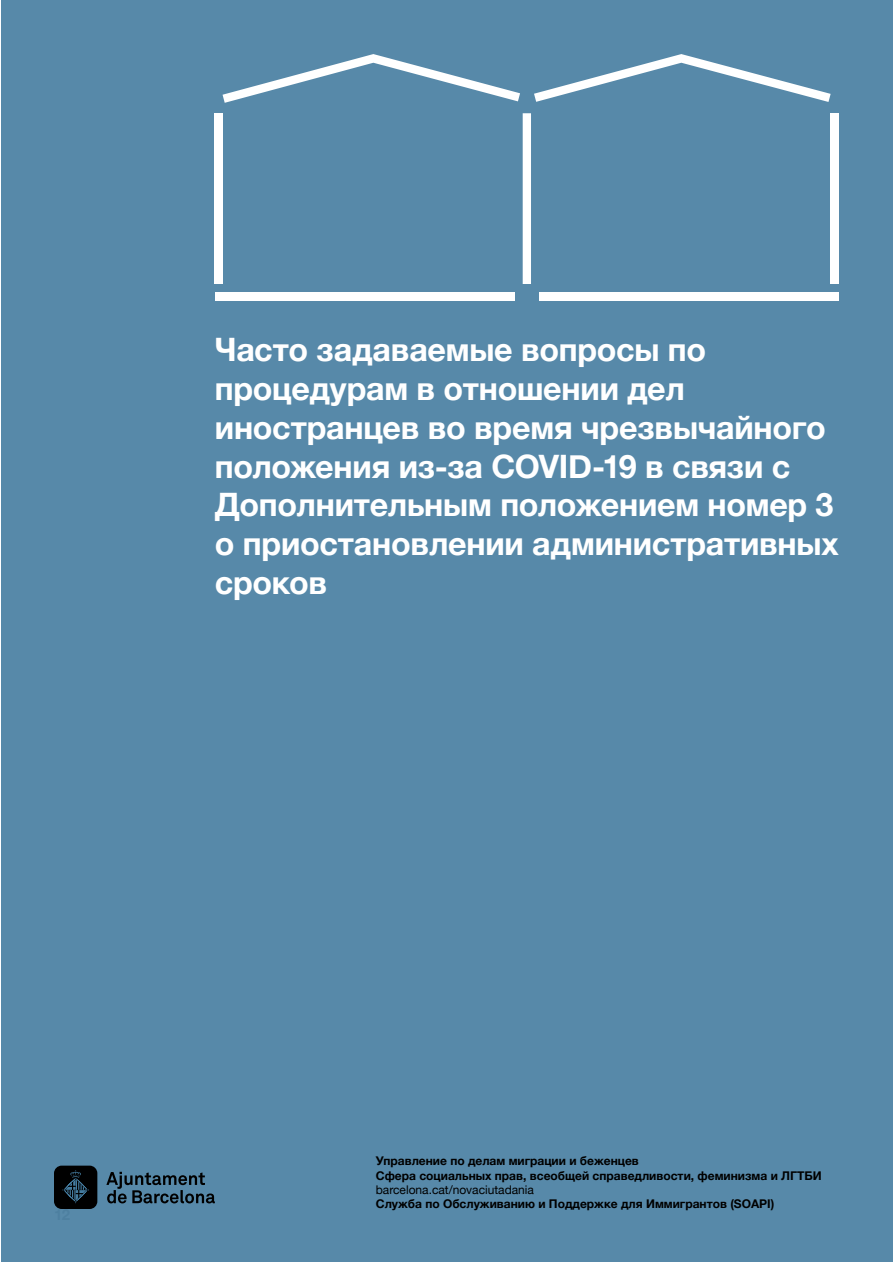
<style>
.page{position:relative;width:893px;height:1263px;background:#fff}
.page>*{position:absolute;margin:0;border:0;box-sizing:border-box;transform-origin:0 0}
.t1{font:700 32.25px/38.7px "Helvetica Neue";letter-spacing:-.01em;color:#fff}
.t2{font:700 12px/14.4px "Helvetica Neue";color:#000}
.t3{font:12px "Helvetica Neue";color:#000}
</style>
<div class="page">
<div style="left:1px;top:1px;width:891px;height:1261px;background:#5789a9"></div>
<div style="left:215px;top:292px;width:299px;height:9px;background:#fff"></div>
<div style="left:539px;top:292px;width:300px;height:9px;background:#fff"></div>
<svg style="left:223px;top:54px;width:297px;height:49px"></svg>
<svg style="left:534px;top:54px;width:297px;height:48px"></svg>
<div style="left:215px;top:113px;width:8px;height:171px;background:#fff"></div>
<div style="left:831px;top:113px;width:8px;height:171px;background:#fff"></div>
<svg style="left:523px;top:113px;width:8px;height:171px"></svg>
<svg style="left:106px;top:1172px;width:109px;height:31px"></svg>
<div style="left:54px;top:1165px;width:43px;height:44px;background:#000;border-radius:8px"></div>
<svg style="left:62px;top:1170px;width:27px;height:33px"></svg>
<p class="t1" style="left:215px;top:331px;width:625px">Часто задаваемые вопросы по процедурам в отношении дел иностранцев во время чрезвычайного положения из-за COVID-19 в связи с<br>Дополнительным положением номер 3 о приостановлении административных сроков</p>
<p class="t2" style="left:376px;top:1154px;width:447px">Управление по делам миграции и беженцев<br>Сфера социальных прав, всеобщей справедливости, феминизма и ЛГТБИ</p>
<p class="t3" style="left:376px;top:1181px;width:160px">barcelona.cat/novaciutadania</p>
<p class="t2" style="left:376px;top:1197px;width:400px">Служба по Обслуживанию и Поддержке для Иммигрантов (SOAPI)</p>
</div>
